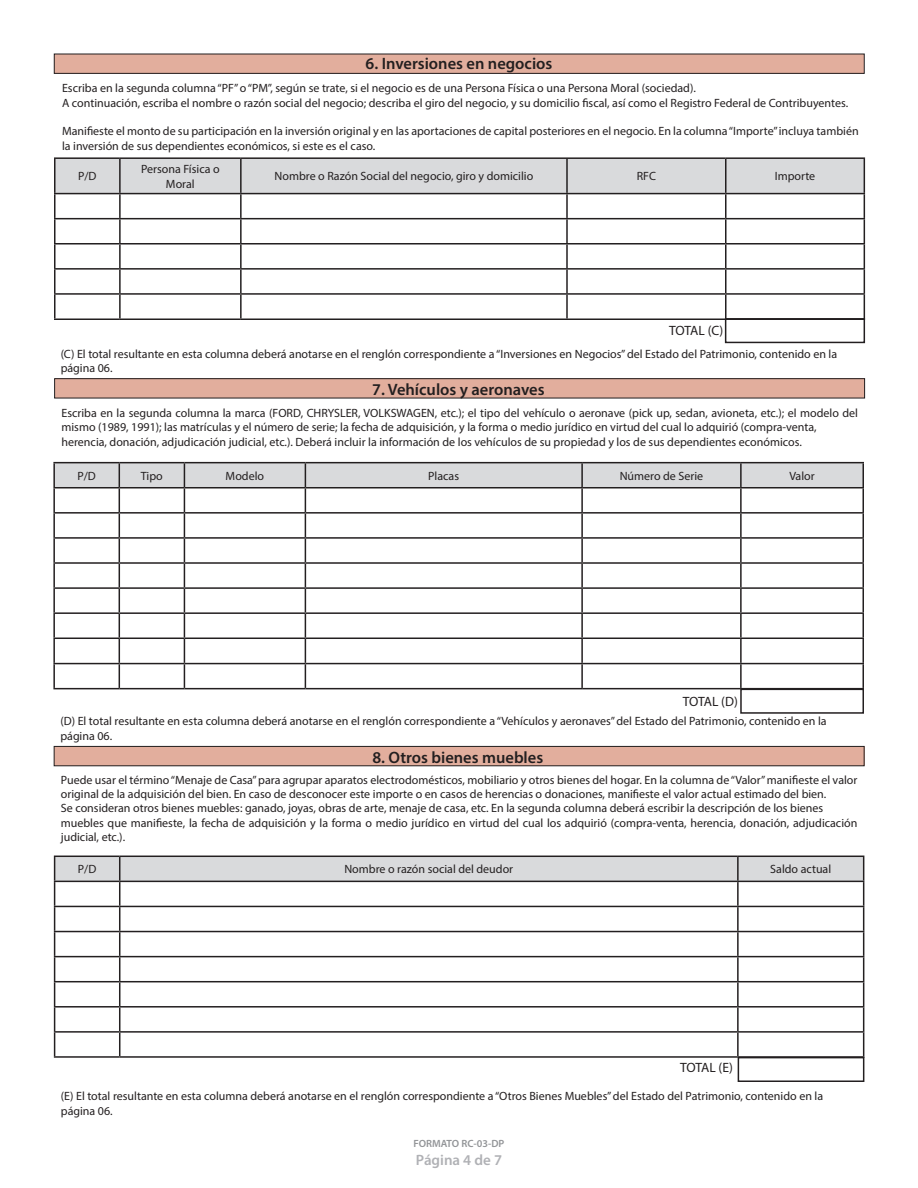
<style>
.page{position:relative;width:918px;height:1188px;background:#fff}
.page>*{position:absolute;margin:0;border:0;box-sizing:border-box;transform-origin:0 0}
.t1{font:600 16.5px "Myriad Pro";color:#231f20}
.t2{font:600 15px "Myriad Pro";color:#b0b1b5}
.t3{font:13.5px "Myriad Pro";letter-spacing:-.025em;color:#231f20}
.t4{font:12px/14.4px "Myriad Pro";color:#231f20}
.t5{font:600 10.5px "Myriad Pro";color:#939598}
</style>
<div class="page">
<div style="left:54px;top:54px;width:810px;height:19px;background:#e2ae9d"></div>
<div style="left:54px;top:54px;width:810px;height:20px;border:1px solid #231f20"></div>
<div style="left:725px;top:318px;width:140px;height:25px;border:2px solid #231f20"></div>
<div style="left:55px;top:379px;width:810px;height:19px;background:#e2ae9d"></div>
<div style="left:54px;top:378px;width:811px;height:20px;border:1px solid #231f20"></div>
<div style="left:740px;top:689px;width:124px;height:25px;border:2px solid #231f20"></div>
<div style="left:54px;top:746px;width:810px;height:20px;background:#e2ae9d"></div>
<div style="left:54px;top:746px;width:810px;height:20px;border:1px solid #231f20"></div>
<div style="left:738px;top:1057px;width:126px;height:25px;border:2px solid #231f20"></div>
<hr style="left:54px;top:157px;width:66px;height:2px;background:#231f20">
<hr style="left:54px;top:159px;width:2px;height:34px;background:#231f20">
<hr style="left:120px;top:157px;width:121px;height:2px;background:#231f20">
<hr style="left:241px;top:157px;width:326px;height:2px;background:#231f20">
<hr style="left:567px;top:157px;width:159px;height:2px;background:#231f20">
<hr style="left:726px;top:157px;width:139px;height:2px;background:#231f20">
<hr style="left:54px;top:193px;width:66px;height:1px;background:#231f20">
<hr style="left:54px;top:194px;width:2px;height:24px;background:#231f20">
<hr style="left:54px;top:218px;width:66px;height:1px;background:#231f20">
<hr style="left:54px;top:219px;width:2px;height:24px;background:#231f20">
<hr style="left:54px;top:243px;width:66px;height:2px;background:#231f20">
<hr style="left:54px;top:245px;width:2px;height:23px;background:#231f20">
<hr style="left:54px;top:268px;width:66px;height:2px;background:#231f20">
<hr style="left:54px;top:270px;width:2px;height:23px;background:#231f20">
<hr style="left:54px;top:293px;width:66px;height:2px;background:#231f20">
<hr style="left:54px;top:295px;width:2px;height:24px;background:#231f20">
<svg style="left:55px;top:158px;width:810px;height:161px"></svg>
<hr style="left:54px;top:319px;width:66px;height:1px;background:#231f20">
<hr style="left:120px;top:319px;width:121px;height:1px;background:#231f20">
<hr style="left:241px;top:319px;width:326px;height:1px;background:#231f20">
<hr style="left:567px;top:319px;width:159px;height:1px;background:#231f20">
<hr style="left:726px;top:319px;width:139px;height:1px;background:#231f20">
<hr style="left:53px;top:462px;width:66px;height:1px;background:#231f20">
<hr style="left:53px;top:463px;width:2px;height:24px;background:#231f20">
<hr style="left:119px;top:462px;width:65px;height:1px;background:#231f20">
<hr style="left:184px;top:462px;width:121px;height:1px;background:#231f20">
<hr style="left:305px;top:462px;width:277px;height:1px;background:#231f20">
<hr style="left:582px;top:462px;width:159px;height:1px;background:#231f20">
<hr style="left:741px;top:462px;width:123px;height:1px;background:#231f20">
<hr style="left:862px;top:463px;width:2px;height:24px;background:#231f20">
<hr style="left:53px;top:487px;width:66px;height:1px;background:#231f20">
<hr style="left:53px;top:488px;width:2px;height:24px;background:#231f20">
<hr style="left:741px;top:487px;width:123px;height:1px;background:#231f20">
<hr style="left:862px;top:488px;width:2px;height:24px;background:#231f20">
<hr style="left:53px;top:512px;width:66px;height:2px;background:#231f20">
<hr style="left:53px;top:514px;width:2px;height:23px;background:#231f20">
<hr style="left:741px;top:512px;width:123px;height:2px;background:#231f20">
<hr style="left:862px;top:514px;width:2px;height:23px;background:#231f20">
<hr style="left:53px;top:537px;width:66px;height:2px;background:#231f20">
<hr style="left:53px;top:539px;width:2px;height:23px;background:#231f20">
<hr style="left:741px;top:537px;width:123px;height:2px;background:#231f20">
<hr style="left:862px;top:539px;width:2px;height:23px;background:#231f20">
<hr style="left:53px;top:562px;width:66px;height:2px;background:#231f20">
<hr style="left:53px;top:564px;width:2px;height:23px;background:#231f20">
<hr style="left:741px;top:562px;width:123px;height:2px;background:#231f20">
<hr style="left:862px;top:564px;width:2px;height:23px;background:#231f20">
<hr style="left:53px;top:587px;width:66px;height:2px;background:#231f20">
<hr style="left:53px;top:589px;width:2px;height:23px;background:#231f20">
<hr style="left:741px;top:587px;width:123px;height:2px;background:#231f20">
<hr style="left:862px;top:589px;width:2px;height:23px;background:#231f20">
<hr style="left:53px;top:612px;width:66px;height:2px;background:#231f20">
<hr style="left:53px;top:614px;width:2px;height:24px;background:#231f20">
<hr style="left:741px;top:612px;width:123px;height:2px;background:#231f20">
<hr style="left:862px;top:614px;width:2px;height:24px;background:#231f20">
<hr style="left:53px;top:638px;width:66px;height:1px;background:#231f20">
<hr style="left:53px;top:639px;width:2px;height:24px;background:#231f20">
<hr style="left:741px;top:638px;width:123px;height:1px;background:#231f20">
<hr style="left:862px;top:639px;width:2px;height:24px;background:#231f20">
<hr style="left:53px;top:663px;width:66px;height:1px;background:#231f20">
<hr style="left:53px;top:664px;width:2px;height:24px;background:#231f20">
<svg style="left:54px;top:463px;width:809px;height:225px"></svg>
<hr style="left:582px;top:663px;width:159px;height:1px;background:#231f20">
<hr style="left:581px;top:664px;width:2px;height:24px;background:#231f20">
<hr style="left:741px;top:663px;width:123px;height:1px;background:#231f20">
<hr style="left:740px;top:664px;width:2px;height:24px;background:#231f20">
<hr style="left:862px;top:664px;width:2px;height:24px;background:#231f20">
<hr style="left:53px;top:688px;width:66px;height:1px;background:#231f20">
<hr style="left:119px;top:688px;width:65px;height:1px;background:#231f20">
<hr style="left:184px;top:688px;width:121px;height:1px;background:#231f20">
<hr style="left:305px;top:688px;width:277px;height:1px;background:#231f20">
<hr style="left:582px;top:688px;width:159px;height:1px;background:#231f20">
<hr style="left:741px;top:688px;width:123px;height:1px;background:#231f20">
<svg style="left:54px;top:856px;width:810px;height:200px"></svg>
<hr style="left:54px;top:1056px;width:66px;height:2px;background:#231f20">
<hr style="left:120px;top:1056px;width:618px;height:2px;background:#231f20">
<hr style="left:738px;top:1056px;width:126px;height:2px;background:#231f20">
<p class="t1" style="left:366px;top:53px;width:188px">6. Inversiones en negocios</p>
<p class="t4" style="left:62px;top:81px;width:635px">Escriba en la segunda columna “PF” o “PM”, según se trate, si el negocio es de una Persona Física o una Persona Moral (sociedad).</p>
<p class="t4" style="left:62px;top:95px;width:788px">A continuación, escriba el nombre o razón social del negocio; describa el giro del negocio, y su domicilio fiscal, así como el Registro Federal de Contribuyentes.</p>
<p class="t4" style="left:62px;top:124px;width:798px">Manifieste el monto de su participación en la inversión original y en las aportaciones de capital posteriores en el negocio. En la columna “Importe” incluya también la inversión de sus dependientes económicos, si este es el caso.</p>
<p class="t4" style="left:78px;top:169px;width:20px">P/D</p>
<p class="t4" style="left:141px;top:162px;width:80px;text-align:center">Persona Física o<br>Moral</p>
<p class="t4" style="left:275px;top:169px;width:260px">Nombre o Razón Social del negocio, giro y domicilio</p>
<p class="t4" style="left:637px;top:169px;width:21px">RFC</p>
<p class="t4" style="left:775px;top:169px;width:42px">Importe</p>
<p class="t3" style="left:669px;top:322px;width:56px">TOTAL (C)</p>
<p class="t4" style="left:61px;top:346px;width:778px">(C) El total resultante en esta columna deberá anotarse en el renglón correspondiente a “Inversiones en Negocios” del Estado del Patrimonio, contenido en la página 06.</p>
<p class="t1" style="left:372px;top:379px;width:174px">7. Vehículos y aeronaves</p>
<p class="t4" style="left:61px;top:406px;width:798px">Escriba en la segunda columna la marca (FORD, CHRYSLER, VOLKSWAGEN, etc.); el tipo del vehículo o aeronave (pick up, sedan, avioneta, etc.); el modelo del mismo (1989, 1991); las matrículas y el número de serie; la fecha de adquisición, y la forma o medio jurídico en virtud del cual lo adquirió (compra-venta,</p>
<p class="t4" style="left:61px;top:434px;width:742px">herencia, donación, adjudicación judicial, etc.). Deberá incluir la información de los vehículos de su propiedad y los de sus dependientes económicos.</p>
<p class="t4" style="left:77px;top:468px;width:20px">P/D</p>
<p class="t4" style="left:141px;top:468px;width:24px">Tipo</p>
<p class="t4" style="left:226px;top:468px;width:40px">Modelo</p>
<p class="t4" style="left:428px;top:468px;width:32px">Placas</p>
<p class="t4" style="left:620px;top:468px;width:85px">Número de Serie</p>
<p class="t4" style="left:789px;top:468px;width:27px">Valor</p>
<p class="t3" style="left:683px;top:693px;width:57px">TOTAL (D)</p>
<p class="t4" style="left:60px;top:714px;width:768px">(D) El total resultante en esta columna deberá anotarse en el renglón correspondiente a “Vehículos y aeronaves” del Estado del Patrimonio, contenido en la página 06.</p>
<p class="t1" style="left:372px;top:747px;width:172px">8. Otros bienes muebles</p>
<p class="t4" style="left:61px;top:772px;width:798px">Puede usar el término “Menaje de Casa” para agrupar aparatos electrodomésticos, mobiliario y otros bienes del hogar. En la columna de “Valor” manifieste el valor original de la adquisición del bien. En caso de desconocer este importe o en casos de herencias o donaciones, manifieste el valor actual estimado del bien.</p>
<p class="t4" style="left:61px;top:801px;width:764px">Se consideran otros bienes muebles: ganado, joyas, obras de arte, menaje de casa, etc. En la segunda columna deberá escribir la descripción de los bienes</p>
<p class="t4" style="left:61px;top:815px;width:798px">muebles que manifieste, la fecha de adquisición y la forma o medio jurídico en virtud del cual los adquirió (compra-venta, herencia, donación, adjudicación judicial, etc.).</p>
<p class="t4" style="left:78px;top:862px;width:20px">P/D</p>
<p class="t4" style="left:344px;top:862px;width:170px">Nombre o razón social del deudor</p>
<p class="t4" style="left:770px;top:862px;width:62px">Saldo actual</p>
<p class="t3" style="left:680px;top:1059px;width:54px">TOTAL (E)</p>
<p class="t4" style="left:61px;top:1089px;width:764px">(E) El total resultante en esta columna deberá anotarse en el renglón correspondiente a “Otros Bienes Muebles” del Estado del Patrimonio, contenido en la página 06.</p>
<p class="t5" style="left:413px;top:1137px;width:93px">FORMATO RC-03-DP</p>
<p class="t2" style="left:416px;top:1151px;width:88px">Página 4 de 7</p>
</div>
